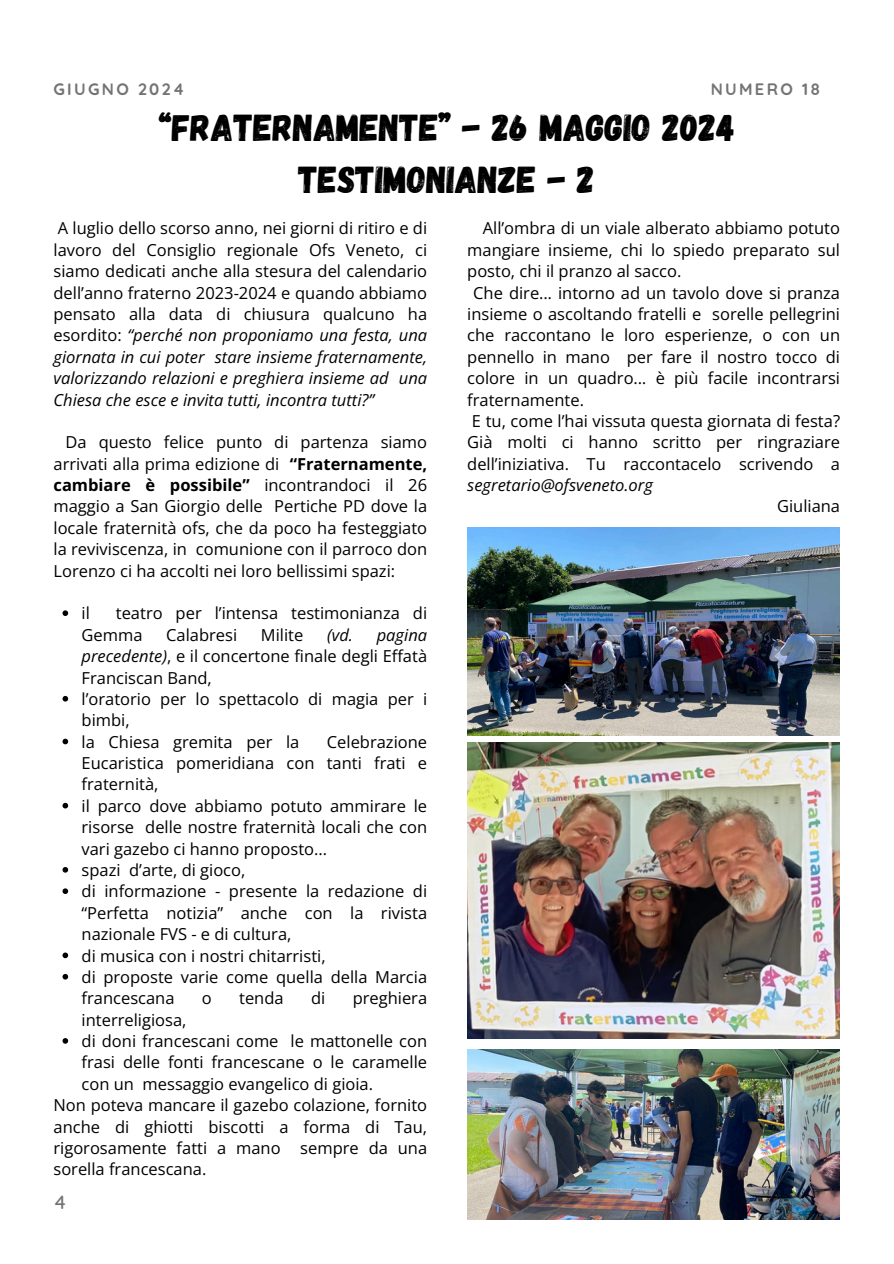
<style>
.page{position:relative;width:894px;height:1264px;background:#fff}
.page>*{position:absolute;margin:0;border:0;box-sizing:border-box;transform-origin:0 0}
.t1{font:37.5px/51.8px "Gagalin";color:#000;text-align:center}
.t2{font:500 19.5px "Quicksand";color:#737373}
.t3{font:16.5px/21.3px "Open Sans";color:#000;text-align:justify}
.t4{font:700 16.5px "Quicksand";letter-spacing:.14em;color:#737373}
.s1{font-style:italic}
.s2{font-weight:700}
</style>
<div class="page">
<img style="left:467px;top:742px;width:372px;height:296px">
<img style="left:467px;top:527px;width:372px;height:208px">
<img style="left:467px;top:1049px;width:372px;height:169px">
<svg style="left:62px;top:610px;width:6px;height:6px"></svg>
<svg style="left:62px;top:696px;width:6px;height:5px"></svg>
<svg style="left:62px;top:738px;width:6px;height:6px"></svg>
<svg style="left:62px;top:802px;width:6px;height:6px"></svg>
<svg style="left:62px;top:867px;width:6px;height:5px"></svg>
<svg style="left:62px;top:888px;width:6px;height:6px"></svg>
<svg style="left:62px;top:952px;width:6px;height:6px"></svg>
<svg style="left:62px;top:973px;width:6px;height:6px"></svg>
<svg style="left:62px;top:1038px;width:6px;height:5px"></svg>
<p class="t4" style="left:53px;top:78px;width:132px">GIUGNO 2024</p>
<p class="t4" style="left:710px;top:78px;width:111px">NUMERO 18</p>
<p class="t1" style="left:158px;top:100px;width:578px">“FRATERNAMENTE” - 26 MAGGIO 2024<br>TESTIMONIANZE - 2</p>
<p class="t3" style="left:467px;top:217px;width:374px;text-indent:15px">All’ombra di un viale alberato abbiamo potuto mangiare insieme, chi lo spiedo preparato sul posto, chi il pranzo al sacco.</p>
<p class="t3" style="left:467px;top:281px;width:374px;text-indent:6px">Che dire… intorno ad un tavolo dove si pranza insieme o ascoltando fratelli e sorelle pellegrini che raccontano le loro esperienze, o con un pennello in mano per fare il nostro tocco di colore in un quadro… è più facile incontrarsi fraternamente.</p>
<p class="t3" style="left:467px;top:410px;width:374px">E tu, come l’hai vissuta questa giornata di festa?<br>Già molti ci hanno scritto per ringraziare dell’iniziativa. Tu raccontacelo scrivendo a <span class="s1">segretario@ofsveneto.org</span></p>
<p class="t3" style="left:776px;top:495px;width:65px">Giuliana</p>
<p class="t3" style="left:53px;top:217px;width:375px">A luglio dello scorso anno, nei giorni di ritiro e di lavoro del Consiglio regionale Ofs Veneto, ci siamo dedicati anche alla stesura del calendario dell’anno fraterno 2023-2024 e quando abbiamo pensato alla data di chiusura qualcuno ha esordito: <span class="s1">“perché non proponiamo una festa, una giornata in cui poter stare insieme fraternamente, valorizzando relazioni e preghiera insieme ad una Chiesa che esce e invita tutti, incontra tutti?”</span></p>
<p class="t3" style="left:53px;top:431px;width:375px;text-indent:12px">Da questo felice punto di partenza siamo arrivati alla prima edizione di <span class="s2">“Fraternamente, cambiare è possibile”</span> incontrandoci il 26 maggio a San Giorgio delle Pertiche PD dove la locale fraternità ofs, che da poco ha festeggiato la reviviscenza, in comunione con il parroco don Lorenzo ci ha accolti nei loro bellissimi spazi:</p>
<p class="t3" style="left:82px;top:602px;width:10px">il</p>
<p class="t3" style="left:82px;top:602px;width:347px;text-indent:34px">teatro per l’intensa testimonianza di<br>Gemma</p>
<p class="t3" style="left:82px;top:623px;width:347px;text-indent:245px"><span class="s1">(vd. pagina precedente)</span>, e il concertone finale degli Effatà Franciscan Band,</p>
<p class="t3" style="left:82px;top:688px;width:347px">l’oratorio per lo spettacolo di magia per i bimbi,</p>
<p class="t3" style="left:82px;top:730px;width:219px">la Chiesa gremita per la</p>
<p class="t3" style="left:166px;top:623px;width:72px">Calabresi</p>
<p class="t3" style="left:261px;top:623px;width:44px">Milite</p>
<p class="t3" style="left:82px;top:730px;width:347px;text-indent:245px">Celebrazione Eucaristica pomeridiana con tanti frati e fraternità,</p>
<p class="t3" style="left:82px;top:794px;width:347px">il parco dove abbiamo potuto ammirare le risorse delle nostre fraternità locali che con vari gazebo ci hanno proposto...</p>
<p class="t3" style="left:82px;top:859px;width:165px">spazi d’arte, di gioco,</p>
<p class="t3" style="left:82px;top:880px;width:347px">di informazione - presente la redazione di “Perfetta notizia” anche con la rivista nazionale FVS - e di cultura,</p>
<p class="t3" style="left:82px;top:944px;width:245px">di musica con i nostri chitarristi,</p>
<p class="t3" style="left:82px;top:965px;width:347px">di proposte varie come quella della Marcia francescana</p>
<p class="t3" style="left:202px;top:987px;width:11px">o</p>
<p class="t3" style="left:239px;top:987px;width:46px">tenda</p>
<p class="t3" style="left:311px;top:987px;width:16px">di</p>
<p class="t3" style="left:352px;top:987px;width:76px">preghiera</p>
<p class="t3" style="left:82px;top:1008px;width:106px">interreligiosa,</p>
<p class="t3" style="left:82px;top:1030px;width:347px">di doni francescani come le mattonelle con frasi delle fonti francescane o le caramelle con un messaggio evangelico di gioia.</p>
<p class="t3" style="left:53px;top:1094px;width:375px">Non poteva mancare il gazebo colazione, fornito anche di ghiotti biscotti a forma di Tau, rigorosamente fatti a mano sempre da una sorella francescana.</p>
<p class="t2" style="left:54px;top:1189px;width:14px">4</p>
</div>
